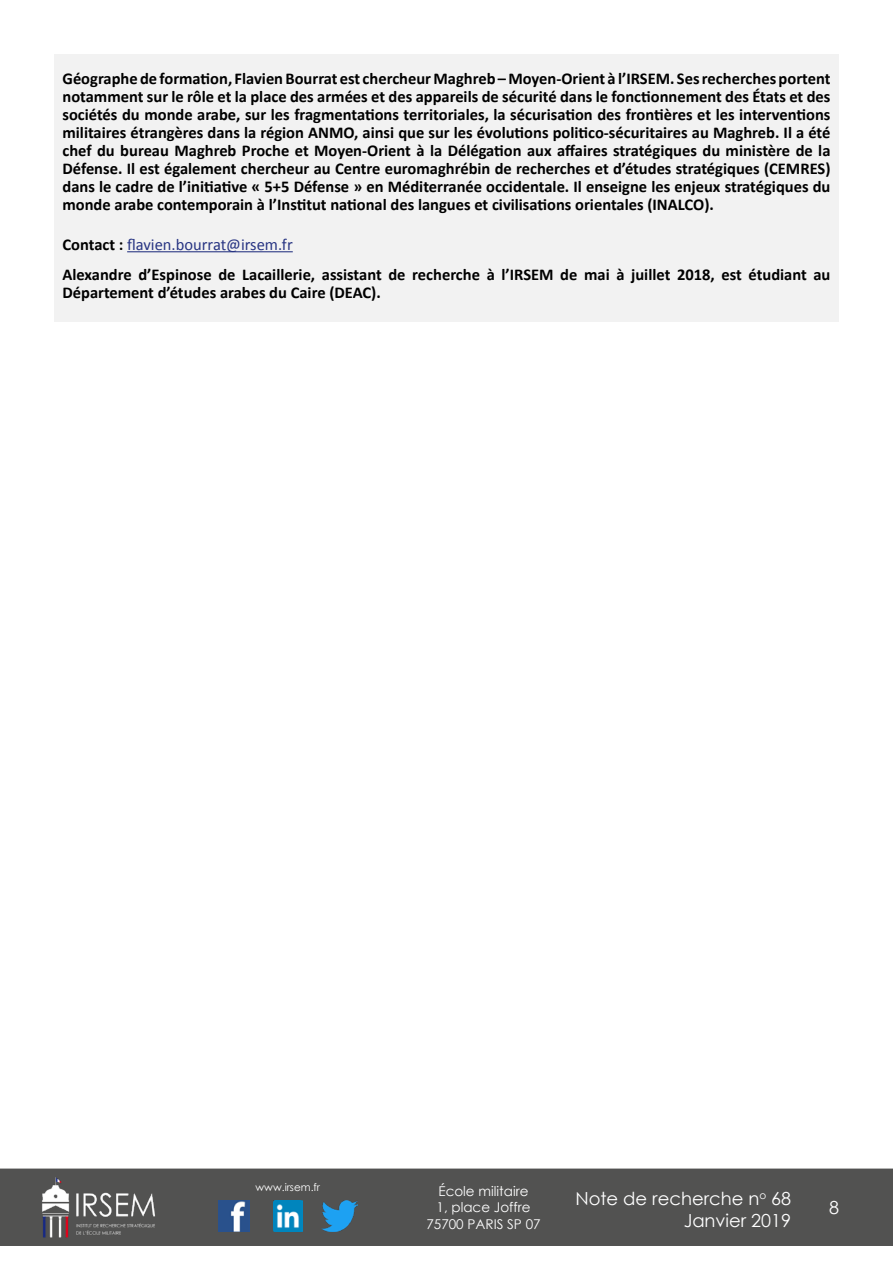
<style>
.page{position:relative;width:893px;height:1263px;background:#fff}
.page>*{position:absolute;margin:0;border:0;box-sizing:border-box;transform-origin:0 0}
.t1{font:18px/21.6px "Century Gothic";color:#fff;text-align:right}
.t2{font:700 16.5px/18px "Calibri";color:#000;text-align:justify}
.t3{font:13.5px/16.2px "Century Gothic";color:#fff;text-align:center}
.t4{font:10.5px "Century Gothic";color:#fff}
.s1{font-weight:400;color:#283583}
</style>
<div class="page">
<div style="left:0;top:1168px;width:893px;height:78px;background:#525251;border:2px solid #525251"></div>
<img style="left:39px;top:1169px;width:117px;height:76px">
<img style="left:322px;top:1200px;width:36px;height:32px">
<img style="left:218px;top:1200px;width:31px;height:32px">
<img style="left:274px;top:1200px;width:28px;height:32px">
<div style="left:54px;top:54px;width:785px;height:267px;background:#f2f2f2"></div>
<hr style="left:127px;top:251px;width:166px;height:1px;background:#283583">
<p class="t2" style="left:62px;top:70px;width:769px">Géographe de formation, Flavien Bourrat est chercheur Maghreb – Moyen-Orient à l’IRSEM. Ses recherches portent notamment sur le rôle et la place des armées et des appareils de sécurité dans le fonctionnement des États et des sociétés du monde arabe, sur les fragmentations territoriales, la sécurisation des frontières et les interventions militaires étrangères dans la région ANMO, ainsi que sur les évolutions politico-sécuritaires au Maghreb. Il a été chef du bureau Maghreb Proche et Moyen-Orient à la Délégation aux affaires stratégiques du ministère de la Défense. Il est également chercheur au Centre euromaghrébin de recherches et d’études stratégiques (CEMRES) dans le cadre de l’initiative « 5+5 Défense » en Méditerranée occidentale. Il enseigne les enjeux stratégiques du monde arabe contemporain à l’Institut national des langues et civilisations orientales (INALCO).</p>
<p class="t2" style="left:62px;top:229px;width:769px;line-height:30.5px">Contact : <span class="s1">flavien.bourrat@irsem.fr<br></span>Alexandre d’Espinose de Lacaillerie, assistant de recherche à l’IRSEM de mai à juillet 2018, est étudiant au</p>
<p class="t2" style="left:62px;top:284px;width:320px">Département d’études arabes du Caire (DEAC).</p>
<p class="t4" style="left:256px;top:1179px;width:66px">www.irsem.fr</p>
<p class="t3" style="left:426px;top:1183px;width:116px">École militaire<br>1, place Joffre<br>75700 PARIS SP 07</p>
<p class="t1" style="left:575px;top:1187px;width:217px">Note de recherche n<sup>o</sup> 68<br>Janvier 2019</p>
<p class="t1" style="left:829px;top:1196px;width:11px">8</p>
</div>
